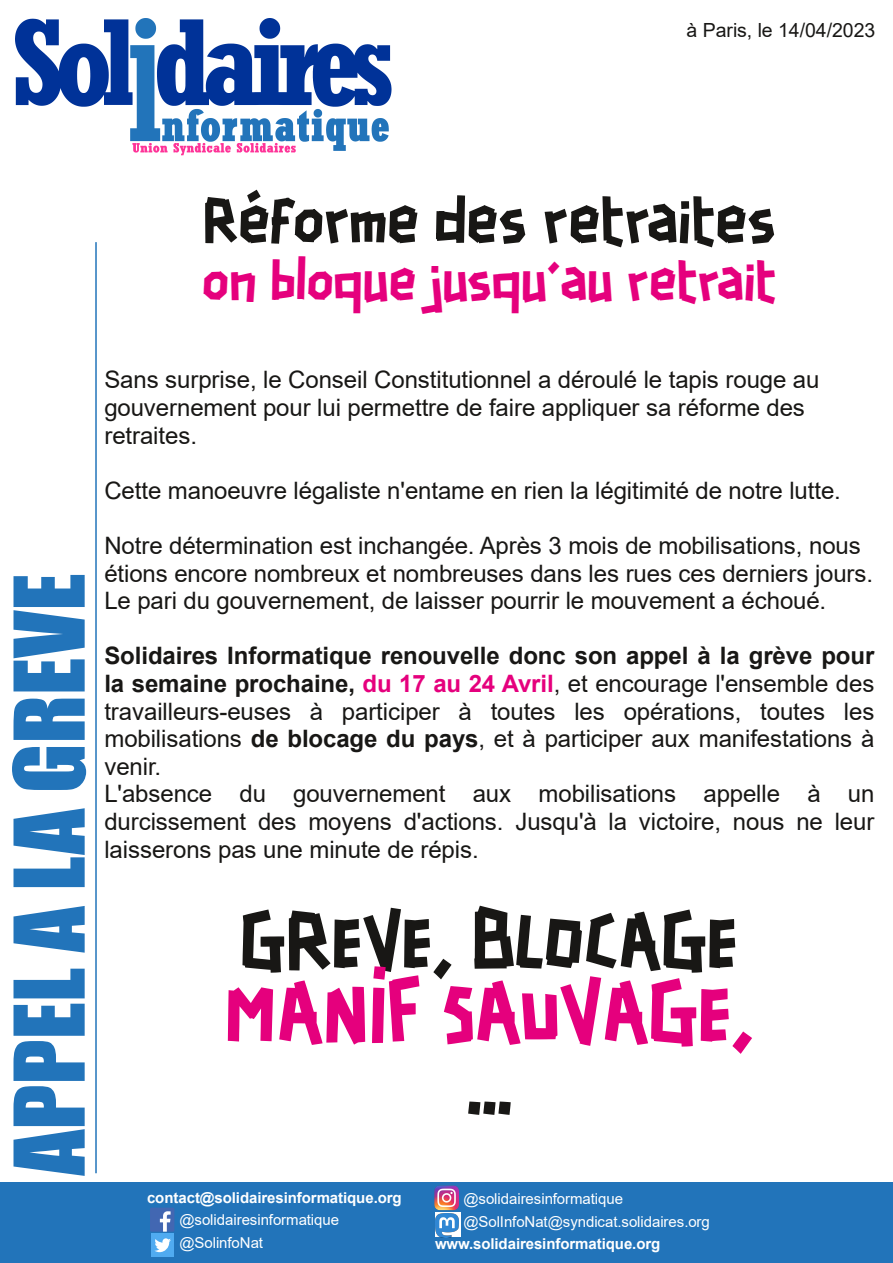
<style>
.page{position:relative;width:893px;height:1263px;background:#fff}
.page>*{position:absolute;margin:0;border:0;box-sizing:border-box;transform-origin:0 0}
.t1{font:90px "Impact";color:#2274ba}
.t2{font:78px "Scotchlidaires";color:#e5007d}
.t3{font:78px "Scotchlidaires";color:#181715}
.t4{font:72px "Scotchlidaires";color:#181715}
.t5{font:55.5px "Scotchlidaires";color:#181715}
.t6{font:48px "Scotchlidaires";color:#e5007d}
.t7{font:24px/27.6px "Arial";letter-spacing:-.005em;color:#181715}
.t8{font:19.5px "Arial";color:#181715}
.t9{font:15px/22.5px "Arial";letter-spacing:-.005em;color:#fff}
.t10{font:700 15px "Arial";letter-spacing:-.005em;color:#fff}
.s1{font-weight:700}
.s2{font-weight:700;color:#e5007d}
</style>
<div class="page">
<svg style="left:15px;top:18px;width:377px;height:137px"></svg>
<div style="left:0;top:1183px;width:893px;height:80px;background:#2274ba"></div>
<svg style="left:150px;top:1208px;width:24px;height:24px"></svg>
<div style="left:151px;top:1233px;width:23px;height:23px;background:#50abf1"></div>
<svg style="left:154px;top:1238px;width:17px;height:14px"></svg>
<hr style="left:95px;top:242px;width:2px;height:931px;background:#2274ba">
<img style="left:434px;top:1185px;width:25px;height:26px">
<svg style="left:435px;top:1213px;width:25px;height:24px"></svg>
<img style="left:436px;top:1213px;width:22px;height:24px">
<p class="t8" style="left:687px;top:19px;width:190px">à Paris, le 14/04/2023</p>
<h3 class="t5" style="left:203px;top:195px;width:575px">Réforme des retraites</h3>
<h3 class="t6" style="left:202px;top:259px;width:576px">on bloque jusqu'au retrait</h3>
<h1 class="t1" style="left:-6px;top:1175px;width:603px;rotate:-90deg">APPEL A LA GREVE</h1>
<p class="t7" style="left:104px;top:366px;width:717px">Sans surprise, le Conseil Constitutionnel a déroulé le tapis rouge au gouvernement pour lui permettre de faire appliquer sa réforme des retraites.</p>
<p class="t7" style="left:104px;top:477px;width:738px">Cette manoeuvre légaliste n'entame en rien la légitimité de notre lutte.</p>
<p class="t7" style="left:104px;top:532px;width:770px">Notre détermination est inchangée. Après 3 mois de mobilisations, nous étions encore nombreux et nombreuses dans les rues ces derniers jours.<br>Le pari du gouvernement, de laisser pourrir le mouvement a échoué.</p>
<p class="t7" style="left:104px;top:642px;width:772px"><span class="s1">Solidaires Informatique renouvelle donc son appel à la grève pour la semaine prochaine,</span> <span class="s2">du 17 au 24 Avril</span>, et encourage l'ensemble des travailleurs-euses à participer à toutes les opérations, toutes les mobilisations <span class="s1">de blocage du pays</span>, et à participer aux manifestations à venir.<br>L'absence du gouvernement aux mobilisations appelle à un durcissement des moyens d'actions. Jusqu'à la victoire, nous ne leur laisserons pas une minute de répis.</p>
<h3 class="t4" style="left:241px;top:907px;width:499px">GREVE, BLOCAGE</h3>
<h2 class="t2" style="left:225px;top:976px;width:529px">MANIF SAUVAGE,</h2>
<p class="t10" style="left:147px;top:1189px;width:256px">contact@solidairesinformatique.org</p>
<p class="t9" style="left:179px;top:1209px;width:161px">@solidairesinformatique @SolinfoNat</p>
<h2 class="t3" style="left:467px;top:1049px;width:47px">...</h2>
<p class="t9" style="left:463px;top:1188px;width:248px">@solidairesinformatique @SolInfoNat@syndicat.solidaires.org</p>
<p class="t10" style="left:435px;top:1235px;width:227px">www.solidairesinformatique.org</p>
</div>
